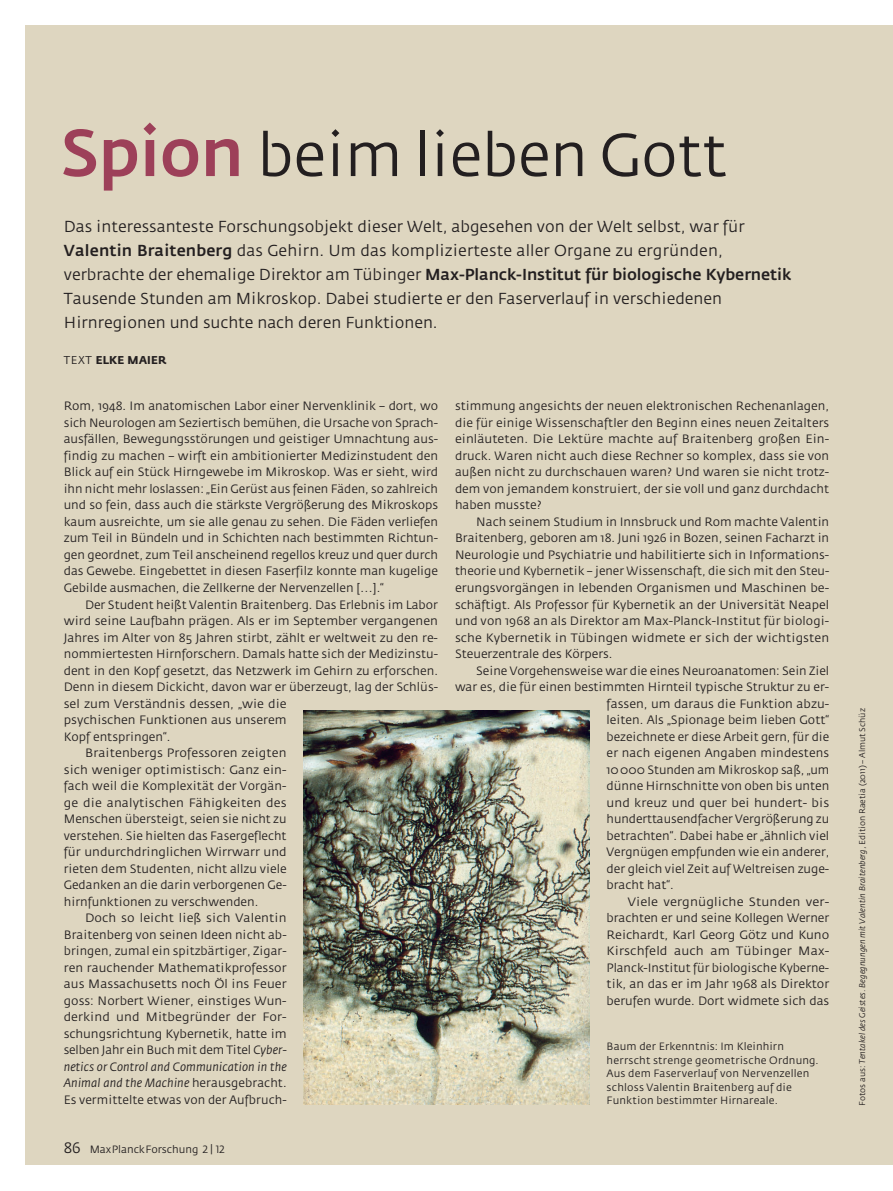
<style>
.page{position:relative;width:893px;height:1191px;background:#fff}
.page>*{position:absolute;margin:0;border:0;box-sizing:border-box;transform-origin:0 0}
.t1{font:60px "Fedra Sans";letter-spacing:-.01em;color:#231f20}
.t2{font:15.75px/24px "Fedra Sans";color:#231f20}
.t3{font:12px "Fedra Sans";color:#231f20}
.t4{font:italic 12px "Fedra Sans";letter-spacing:.01em;color:#231f20}
.t5{font:12px "Fedra Sans";color:#231f20;scale:1.05 1}
.t6{font:700 11.25px "Fedra Sans";letter-spacing:.01em;color:#231f20}
.t7{font:10.5px/13.5px "Fedra Sans";letter-spacing:.015em;color:#231f20}
.t8{font:italic 8.25px "Fedra Sans";letter-spacing:.01em;color:#231f20}
.s1{font-weight:500;font-size:66px;color:#9d4059}
.s2{font-weight:500}
.s3{font-weight:400}
.s4{font-style:italic}
.s5{font-style:normal}
.s6{font-family:"Fedra Sans Book SC";font-size:15px}
.s7{font-family:"Fedra Sans Book SC"}
</style>
<div class="page">
<div style="left:26px;top:26px;width:867px;height:1139px;background:#ded6c0"></div>
<img style="left:304px;top:710px;width:286px;height:394px">
<p class="t1" style="left:61px;top:131px;width:668px"><span class="s1">Spion</span> beim lieben Gott</p>
<p class="t2" style="left:64px;top:216px;width:729px">Das interessanteste Forschungsobjekt dieser Welt, abgesehen von der Welt selbst, war für <span class="s2">Valentin Braitenberg</span> das Gehirn. Um das komplizierteste aller Organe zu ergründen, verbrachte der ehemalige Direktor am Tübinger <span class="s2">Max-Planck-Institut für biologische Kybernetik </span>Tausende Stunden am Mikroskop. Dabei studierte er den Faserverlauf in verschiedenen Hirnregionen und suchte nach deren Funktionen.</p>
<p class="t6" style="left:64px;top:356px;width:104px"><span class="s3">TEXT</span> ELKE MAIER</p>
<p class="t3" style="left:64px;top:401px;width:376px">Rom, 1948. Im anatomischen Labor einer Nervenklinik – dort, wo</p>
<p class="t3" style="left:64px;top:418px;width:376px">sich Neurologen am Seziertisch bemühen, die Ursache von Sprach-</p>
<p class="t3" style="left:64px;top:434px;width:376px">ausfällen, Bewegungsstörungen und geistiger Umnachtung aus-</p>
<p class="t3" style="left:64px;top:451px;width:376px">findig zu machen – wirft ein ambitionierter Medizinstudent den</p>
<p class="t3" style="left:64px;top:467px;width:376px">Blick auf ein Stück Hirngewebe im Mikroskop. Was er sieht, wird</p>
<p class="t3" style="left:64px;top:484px;width:376px">ihn nicht mehr loslassen: „Ein Gerüst aus feinen Fäden, so zahlreich</p>
<p class="t3" style="left:64px;top:500px;width:376px">und so fein, dass auch die stärkste Vergrößerung des Mikroskops</p>
<p class="t3" style="left:64px;top:517px;width:376px">kaum ausreichte, um sie alle genau zu sehen. Die Fäden verliefen</p>
<p class="t3" style="left:64px;top:533px;width:376px">zum Teil in Bündeln und in Schichten nach bestimmten Richtun-</p>
<p class="t3" style="left:64px;top:550px;width:376px">gen geordnet, zum Teil anscheinend regellos kreuz und quer durch</p>
<p class="t3" style="left:64px;top:566px;width:376px">das Gewebe. Eingebettet in diesen Faserfilz konnte man kugelige</p>
<p class="t3" style="left:64px;top:583px;width:322px">Gebilde ausmachen, die Zellkerne der Nervenzellen […].“</p>
<p class="t3" style="left:85px;top:599px;width:354px">Der Student heißt Valentin Braitenberg. Das Erlebnis im Labor</p>
<p class="t3" style="left:64px;top:616px;width:376px">wird seine Laufbahn prägen. Als er im September vergangenen</p>
<p class="t3" style="left:64px;top:632px;width:376px">Jahres im Alter von 85 Jahren stirbt, zählt er weltweit zu den re-</p>
<p class="t3" style="left:64px;top:649px;width:376px">nommiertesten Hirnforschern. Damals hatte sich der Medizinstu-</p>
<p class="t3" style="left:64px;top:665px;width:376px">dent in den Kopf gesetzt, das Netzwerk im Gehirn zu erforschen.</p>
<p class="t3" style="left:64px;top:682px;width:376px">Denn in diesem Dickicht, davon war er überzeugt, lag der Schlüs-</p>
<p class="t3" style="left:64px;top:698px;width:224px">sel zum Verständnis dessen, „wie die</p>
<p class="t3" style="left:64px;top:715px;width:224px">psychischen Funktionen aus unserem</p>
<p class="t3" style="left:64px;top:731px;width:108px">Kopf entspringen“.</p>
<p class="t3" style="left:85px;top:748px;width:203px">Braitenbergs Professoren zeigten</p>
<p class="t3" style="left:64px;top:764px;width:224px">sich weniger optimistisch: Ganz ein-</p>
<p class="t3" style="left:64px;top:781px;width:224px">fach weil die Komplexität der Vorgän-</p>
<p class="t3" style="left:64px;top:797px;width:224px">ge die analytischen Fähigkeiten des</p>
<p class="t3" style="left:64px;top:814px;width:224px">Menschen übersteigt, seien sie nicht zu</p>
<p class="t3" style="left:64px;top:830px;width:224px">verstehen. Sie hielten das Fasergeflecht</p>
<p class="t3" style="left:64px;top:847px;width:224px">für undurchdringlichen Wirrwarr und</p>
<p class="t3" style="left:64px;top:863px;width:224px">rieten dem Studenten, nicht allzu viele</p>
<p class="t3" style="left:64px;top:880px;width:224px">Gedanken an die darin verborgenen Ge-</p>
<p class="t3" style="left:64px;top:896px;width:196px">hirnfunktionen zu verschwenden.</p>
<p class="t3" style="left:85px;top:913px;width:203px">Doch so leicht ließ sich Valentin</p>
<p class="t3" style="left:64px;top:929px;width:224px">Braitenberg von seinen Ideen nicht ab-</p>
<p class="t3" style="left:64px;top:946px;width:224px">bringen, zumal ein spitzbärtiger, Zigar-</p>
<p class="t3" style="left:64px;top:962px;width:224px">ren rauchender Mathematikprofessor</p>
<p class="t3" style="left:64px;top:979px;width:224px">aus Massachusetts noch Öl ins Feuer</p>
<p class="t3" style="left:64px;top:995px;width:224px">goss: Norbert Wiener, einstiges Wun-</p>
<p class="t3" style="left:64px;top:1012px;width:224px">derkind und Mitbegründer der For-</p>
<p class="t3" style="left:64px;top:1028px;width:224px">schungsrichtung Kybernetik, hatte im</p>
<p class="t3" style="left:64px;top:1045px;width:224px">selben Jahr ein Buch mit dem Titel <span class="s4">Cyber-</span></p>
<p class="t4" style="left:64px;top:1061px;width:224px">netics or Control and Communication in the</p>
<p class="t4" style="left:64px;top:1078px;width:224px">Animal and the Machine <span class="s5">herausgebracht.</span></p>
<p class="t3" style="left:64px;top:1094px;width:224px">Es vermittelte etwas von der Aufbruch-</p>
<p class="t7" style="left:64px;top:1143px;width:162px"><span class="s6">86</span> MaxPlanckForschung <span class="s7">2 | 12</span></p>
<p class="t3" style="left:455px;top:401px;width:376px">stimmung angesichts der neuen elektronischen Rechenanlagen,</p>
<p class="t3" style="left:455px;top:418px;width:376px">die für einige Wissenschaftler den Beginn eines neuen Zeitalters</p>
<p class="t3" style="left:455px;top:434px;width:376px">einläuteten. Die Lektüre machte auf Braitenberg großen Ein-</p>
<p class="t3" style="left:455px;top:451px;width:376px">druck. Waren nicht auch diese Rechner so komplex, dass sie von</p>
<p class="t3" style="left:455px;top:467px;width:376px">außen nicht zu durchschauen waren? Und waren sie nicht trotz-</p>
<p class="t3" style="left:455px;top:484px;width:376px">dem von jemandem konstruiert, der sie voll und ganz durchdacht</p>
<p class="t3" style="left:455px;top:500px;width:88px">haben musste?</p>
<p class="t3" style="left:476px;top:517px;width:354px">Nach seinem Studium in Innsbruck und Rom machte Valentin</p>
<p class="t3" style="left:455px;top:533px;width:376px">Braitenberg, geboren am 18. Juni 1926 in Bozen, seinen Facharzt in</p>
<p class="t3" style="left:455px;top:550px;width:376px">Neurologie und Psychiatrie und habilitierte sich in Informations-</p>
<p class="t3" style="left:455px;top:566px;width:376px">theorie und Kybernetik – jener Wissenschaft, die sich mit den Steu-</p>
<p class="t3" style="left:455px;top:583px;width:376px">erungsvorgängen in lebenden Organismen und Maschinen be-</p>
<p class="t3" style="left:455px;top:599px;width:376px">schäftigt. Als Professor für Kybernetik an der Universität Neapel</p>
<p class="t3" style="left:455px;top:616px;width:376px">und von 1968 an als Direktor am Max-Planck-Institut für biologi-</p>
<p class="t3" style="left:455px;top:632px;width:376px">sche Kybernetik in Tübingen widmete er sich der wichtigsten</p>
<p class="t3" style="left:455px;top:649px;width:159px">Steuerzentrale des Körpers.</p>
<p class="t3" style="left:476px;top:665px;width:354px">Seine Vorgehensweise war die eines Neuroanatomen: Sein Ziel</p>
<p class="t3" style="left:455px;top:682px;width:376px">war es, die für einen bestimmten Hirnteil typische Struktur zu er-</p>
<p class="t3" style="left:607px;top:698px;width:224px">fassen, um daraus die Funktion abzu-</p>
<p class="t3" style="left:607px;top:715px;width:224px">leiten. Als „Spionage beim lieben Gott“</p>
<p class="t3" style="left:607px;top:731px;width:224px">bezeichnete er diese Arbeit gern, für die</p>
<p class="t3" style="left:607px;top:748px;width:224px">er nach eigenen Angaben mindestens</p>
<p class="t3" style="left:607px;top:764px;width:224px">10 000 Stunden am Mikroskop saß, „um</p>
<p class="t3" style="left:607px;top:781px;width:224px">dünne Hirnschnitte von oben bis unten</p>
<p class="t3" style="left:607px;top:797px;width:224px">und kreuz und quer bei hundert- bis</p>
<p class="t3" style="left:607px;top:814px;width:224px">hunderttausendfacher Vergrößerung zu</p>
<p class="t3" style="left:607px;top:830px;width:224px">betrachten“. Dabei habe er „ähnlich viel</p>
<p class="t3" style="left:607px;top:847px;width:224px">Vergnügen empfunden wie ein anderer,</p>
<p class="t3" style="left:607px;top:863px;width:224px">der gleich viel Zeit auf Weltreisen zuge-</p>
<p class="t3" style="left:607px;top:880px;width:69px">bracht hat“.</p>
<p class="t5" style="left:628px;top:896px;width:193px">Viele vergnügliche Stunden ver-</p>
<p class="t3" style="left:607px;top:913px;width:224px">brachten er und seine Kollegen Werner</p>
<p class="t3" style="left:607px;top:929px;width:224px">Reichardt, Karl Georg Götz und Kuno</p>
<p class="t5" style="left:607px;top:946px;width:213px">Kirschfeld auch am Tübinger Max-</p>
<p class="t3" style="left:607px;top:962px;width:224px">Planck-Institut für biologische Kyberne-</p>
<p class="t3" style="left:607px;top:979px;width:224px">tik, an das er im Jahr 1968 als Direktor</p>
<p class="t3" style="left:607px;top:995px;width:224px">berufen wurde. Dort widmete sich das</p>
<p class="t7" style="left:607px;top:1040px;width:214px">Baum der Erkenntnis: Im Kleinhirn herrscht strenge geometrische Ordnung.<br>Aus dem Faserverlauf von Nervenzellen schloss Valentin Braitenberg auf die Funktion bestimmter Hirnareale.</p>
<p class="t8" style="left:859px;top:1106px;width:399px;rotate:-90deg"><span class="s5">Fotos aus:</span> Tentakel des Geistes. Begegnungen mit Valentin Braitenberg<span class="s5">, Edition Raetia (2011) – Almut Schüz</span></p>
</div>
